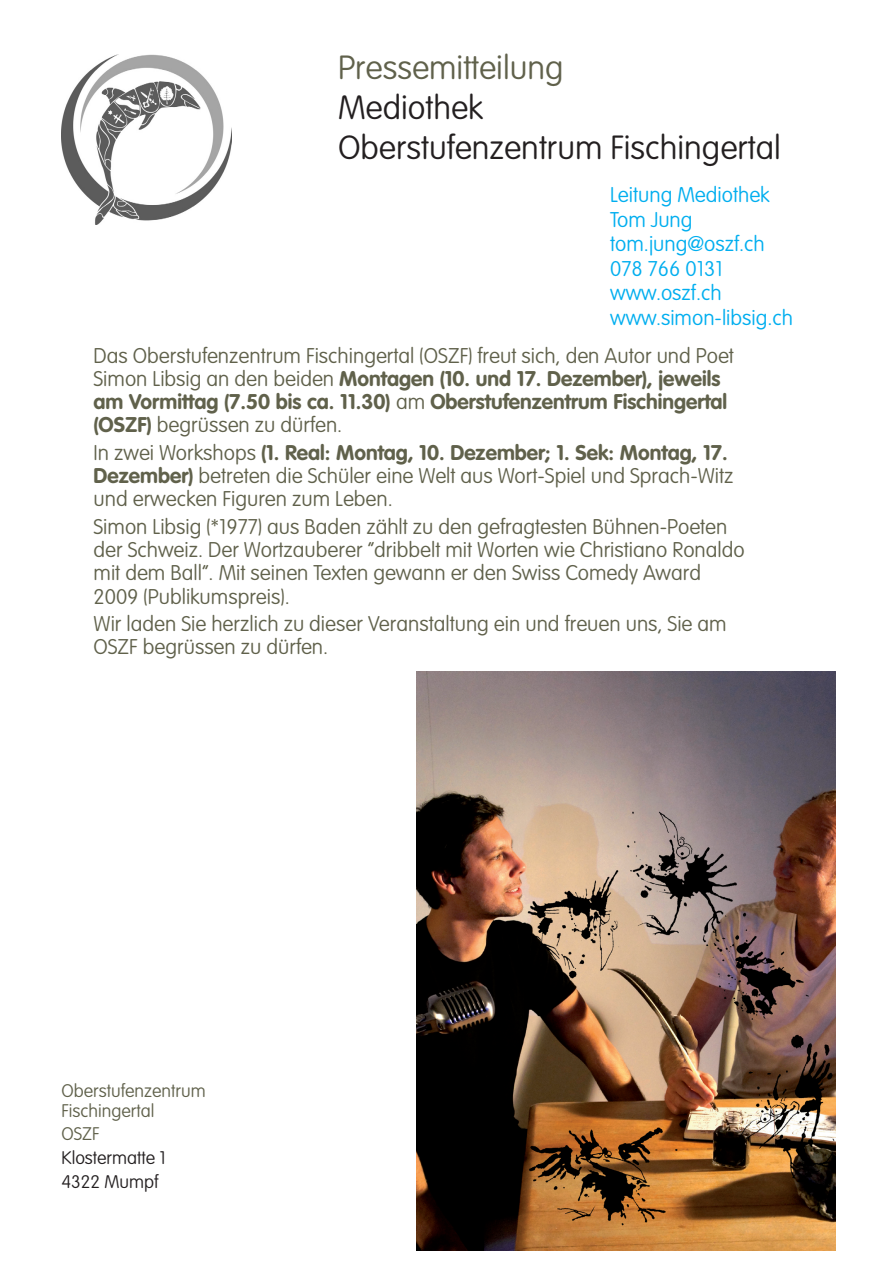
<style>
.page{position:relative;width:893px;height:1263px;background:#fff}
.page>*{position:absolute;margin:0;border:0;box-sizing:border-box;transform-origin:0 0}
.luminous_Press_Text{font:100 33px "VAG Rounded";color:#231f20}
.luminous_Press_Text-2{font:100 33px "VAG Rounded";color:#60614b}
.luminous_Text_Style{font:100 21px/23.2px "VAG Rounded";color:#60614b}
.luminous_Text_Style-2{font:100 21px "VAG Rounded";color:#00aeef}
.luminous_Signature_S{font:100 18px/19.5px "VAG Rounded";color:#60614b}
.luminous_Signature_S-2{font:100 18px "VAG Rounded";color:#231f20}
.s1{font-weight:700}
</style>
<div class="page">
<img style="left:62px;top:55px;width:169px;height:169px">
<img style="left:416px;top:672px;width:420px;height:578px">
<p class="luminous_Press_Text-2" style="left:338px;top:48px;width:227px">Pressemitteilung</p>
<p class="luminous_Press_Text" style="left:338px;top:88px;width:146px">Mediothek</p>
<p class="luminous_Press_Text" style="left:338px;top:129px;width:444px">Oberstufenzentrum Fischingertal</p>
<p class="luminous_Text_Style-2" style="left:610px;top:183px;width:161px">Leitung Mediothek</p>
<p class="luminous_Text_Style-2" style="left:610px;top:207px;width:84px">Tom Jung</p>
<p class="luminous_Text_Style-2" style="left:610px;top:232px;width:156px">tom.jung@oszf.ch</p>
<p class="luminous_Text_Style-2" style="left:610px;top:256px;width:114px">078 766 0131</p>
<p class="luminous_Text_Style-2" style="left:610px;top:281px;width:113px">www.oszf.ch</p>
<p class="luminous_Text_Style-2" style="left:610px;top:305px;width:184px">www.simon-libsig.ch</p>
<p class="luminous_Text_Style" style="left:94px;top:344px;width:642px">Das Oberstufenzentrum Fischingertal (OSZF) freut sich, den Autor und Poet Simon Libsig an den beiden <span class="s1">Montagen (10. und 17. Dezember), jeweils am Vormittag (7.50 bis ca. 11.30)</span> am <span class="s1">Oberstufenzentrum Fischingertal (OSZF)</span> begrüssen zu dürfen.</p>
<p class="luminous_Text_Style" style="left:94px;top:442px;width:641px">In zwei Workshops <span class="s1">(1. Real: Montag, 10. Dezember; 1. Sek: Montag, 17.<br>Dezember)</span> betreten die Schüler eine Welt aus Wort-Spiel und Sprach-Witz und erwecken Figuren zum Leben.</p>
<p class="luminous_Text_Style" style="left:94px;top:516px;width:653px">Simon Libsig (*1977) aus Baden zählt zu den gefragtesten Bühnen-Poeten der Schweiz. Der Wortzauberer “dribbelt mit Worten wie Christiano Ronaldo mit dem Ball“. Mit seinen Texten gewann er den Swiss Comedy Award 2009 (Publikumspreis).</p>
<p class="luminous_Text_Style" style="left:94px;top:613px;width:635px">Wir laden Sie herzlich zu dieser Veranstaltung ein und freuen uns, Sie am<br>OSZF begrüssen zu dürfen.</p>
<p class="luminous_Signature_S" style="left:62px;top:1081px;width:146px">Oberstufenzentrum<br>Fischingertal</p>
<p class="luminous_Signature_S" style="left:62px;top:1125px;width:39px">OSZF</p>
<p class="luminous_Signature_S-2" style="left:62px;top:1147px;width:106px">Klostermatte 1</p>
<p class="luminous_Signature_S-2" style="left:62px;top:1171px;width:98px">4322 Mumpf</p>
</div>
